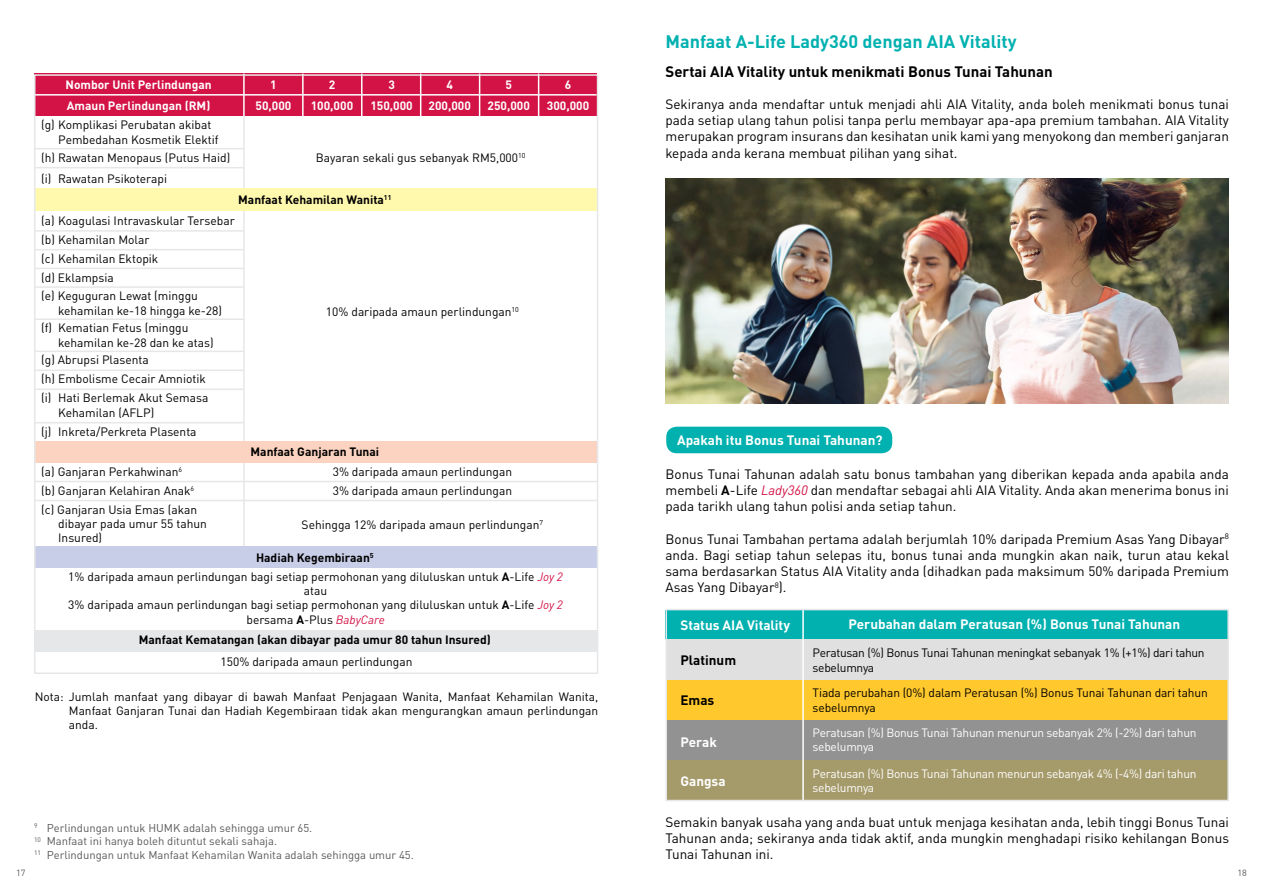
<style>
.page{position:relative;width:1263px;height:893px;background:#fff}
.page>*{position:absolute;margin:0;border:0;box-sizing:border-box;transform-origin:0 0}
.t1{font:700 18px "DINOT";color:#00b1b0}
.t2{font:700 15px "DINOT";color:#000}
.t3{font:13.5px/16.2px "DINOT";color:#000;text-align:justify}
.t4{font:700 13.5px "DINOT";color:#fff}
.t5{font:700 13.5px "DINOT";color:#000}
.t6{font:12px/14.4px "DINOT";color:#000}
.t7{font:12px/14.4px "DINOT";letter-spacing:-.025em;color:#fff}
.t8{font:700 12px "DINOT";color:#000}
.t9{font:700 12px/20.7px "DINOT";color:#fff;text-align:center}
.t10{font:12px/14.4px "DINOT";letter-spacing:-.025em;color:#000}
.t11{font:11.25px/13.5px "DINOT";color:#58595b}
.t12{font:9px "DINOT";color:#58595b}
.s1{font-weight:700}
.s2{font-style:italic;color:#d31245}
</style>
<div class="page">
<div style="left:666px;top:427px;width:226px;height:26px;background:#00b1b0;border-radius:11px"></div>
<div style="left:34px;top:74px;width:563px;height:42px;background:#d31245"></div>
<hr style="left:302px;top:74px;width:2px;height:42px;background:#fff">
<hr style="left:361px;top:74px;width:1px;height:42px;background:#fff">
<hr style="left:420px;top:74px;width:1px;height:42px;background:#fff">
<hr style="left:479px;top:74px;width:1px;height:42px;background:#fff">
<hr style="left:538px;top:74px;width:1px;height:42px;background:#fff">
<hr style="left:34px;top:94px;width:563px;height:2px;background:#fff">
<hr style="left:243px;top:74px;width:2px;height:42px;background:#fff">
<hr style="left:243px;top:116px;width:2px;height:452px;background:#e6e7e8">
<hr style="left:34px;top:481px;width:563px;height:1px;background:#e6e7e8">
<hr style="left:34px;top:500px;width:563px;height:1px;background:#e6e7e8">
<hr style="left:34px;top:230px;width:210px;height:2px;background:#e6e7e8">
<hr style="left:34px;top:249px;width:210px;height:1px;background:#e6e7e8">
<hr style="left:34px;top:268px;width:210px;height:1px;background:#e6e7e8">
<hr style="left:34px;top:286px;width:210px;height:2px;background:#e6e7e8">
<hr style="left:34px;top:318px;width:210px;height:2px;background:#e6e7e8">
<hr style="left:34px;top:351px;width:210px;height:1px;background:#e6e7e8">
<hr style="left:34px;top:370px;width:210px;height:1px;background:#e6e7e8">
<hr style="left:34px;top:389px;width:210px;height:1px;background:#e6e7e8">
<hr style="left:34px;top:422px;width:210px;height:1px;background:#e6e7e8">
<div style="left:34px;top:441px;width:563px;height:21px;background:#fcd3c1"></div>
<div style="left:34px;top:547px;width:563px;height:21px;background:#c9cee8"></div>
<div style="left:34px;top:630px;width:563px;height:21px;background:#e6e7e8"></div>
<hr style="left:34px;top:148px;width:210px;height:1px;background:#e6e7e8">
<hr style="left:34px;top:167px;width:210px;height:1px;background:#e6e7e8">
<div style="left:34px;top:189px;width:563px;height:22px;background:#fff9ae"></div>
<div style="left:666px;top:720px;width:563px;height:40px;background:#929292"></div>
<div style="left:665px;top:610px;width:564px;height:29px;background:#00b1b0"></div>
<div style="left:666px;top:679px;width:563px;height:41px;background:#ffc82c"></div>
<div style="left:666px;top:639px;width:563px;height:40px;background:#e0e0e0"></div>
<div style="left:666px;top:760px;width:563px;height:40px;background:#a59a6a"></div>
<hr style="left:802px;top:609px;width:2px;height:192px;background:#fff">
<div style="left:665px;top:609px;width:564px;height:192px;border:2px solid #e6e7e8"></div>
<img style="left:665px;top:179px;width:564px;height:225px">
<div style="left:34px;top:74px;width:564px;height:600px;border:2px solid #e6e7e8"></div>
<p class="t9" style="left:66px;top:74px;width:148px">Nombor Unit Perlindungan</p>
<p class="t9" style="left:255px;top:74px;width:37px">1<br>50,000</p>
<p class="t9" style="left:311px;top:74px;width:44px">2<br>100,000</p>
<p class="t9" style="left:370px;top:74px;width:44px">3<br>150,000</p>
<p class="t9" style="left:429px;top:74px;width:44px">4<br>200,000</p>
<p class="t9" style="left:487px;top:74px;width:44px">5<br>250,000</p>
<p class="t9" style="left:565px;top:74px;width:8px">6</p>
<p class="t9" style="left:67px;top:94px;width:145px">Amaun Perlindungan (RM)</p>
<p class="t9" style="left:547px;top:94px;width:44px">300,000</p>
<p class="t6" style="left:58px;top:118px;width:162px;text-indent:-17px">(g) Komplikasi Perubatan akibat<br>Pembedahan Kosmetik Elektif</p>
<p class="t6" style="left:41px;top:148px;width:190px;line-height:20.4px">(h) Rawatan Menopaus (Putus Haid) (i) Rawatan Psikoterapi</p>
<p class="t6" style="left:316px;top:151px;width:211px">Bayaran sekali gus sebanyak RM5,000<sup>10</sup></p>
<p class="t8" style="left:238px;top:192px;width:155px">Manfaat Kehamilan Wanita<sup>11</sup></p>
<p class="t6" style="left:41px;top:211px;width:195px;line-height:18.8px">(a) Koagulasi Intravaskular Tersebar (b) Kehamilan Molar<br>(c) Kehamilan Ektopik<br>(d) Eklampsia<br>(e) Keguguran Lewat (minggu</p>
<p class="t6" style="left:41px;top:301px;width:182px;line-height:17.7px;text-indent:17px">kehamilan ke-18 hingga ke-28) (f) Kematian Fetus (minggu</p>
<p class="t6" style="left:41px;top:333px;width:174px;line-height:17.7px;text-indent:17px">kehamilan ke-28 dan ke atas) (g) Abrupsi Plasenta</p>
<p class="t6" style="left:41px;top:369px;width:169px;line-height:19px">(h) Embolisme Cecair Amniotik (i) Hati Berlemak Akut Semasa</p>
<p class="t6" style="left:41px;top:403px;width:157px;line-height:19px;text-indent:17px">Kehamilan (AFLP)<br>(j) Inkreta/Perkreta Plasenta</p>
<p class="t6" style="left:41px;top:464px;width:143px">(a) Ganjaran Perkahwinan<sup>6</sup></p>
<p class="t6" style="left:41px;top:481px;width:157px;line-height:19px">(b) Ganjaran Kelahiran Anak<sup>6 </sup>(c) Ganjaran Usia Emas (akan</p>
<p class="t6" style="left:58px;top:516px;width:150px">dibayar pada umur 55 tahun<br>Insured)</p>
<p class="t6" style="left:326px;top:304px;width:194px">10% daripada amaun perlindungan<sup>10</sup></p>
<p class="t8" style="left:251px;top:444px;width:130px">Manfaat Ganjaran Tunai</p>
<p class="t6" style="left:333px;top:461px;width:181px;line-height:19.8px">3% daripada amaun perlindungan<br>3% daripada amaun perlindungan</p>
<p class="t6" style="left:302px;top:517px;width:243px">Sehingga 12% daripada amaun perlindungan<sup>7</sup></p>
<p class="t8" style="left:256px;top:550px;width:119px">Hadiah Kegembiraan<sup>5</sup></p>
<p class="t6" style="left:68px;top:569px;width:496px;text-align:center">1% daripada amaun perlindungan bagi setiap permohonan yang diluluskan untuk <span class="s1">A</span>-Life <span class="s2">Joy 2 </span>atau<br>3% daripada amaun perlindungan bagi setiap permohonan yang diluluskan untuk <span class="s1">A</span>-Life <span class="s2">Joy 2 </span>bersama <span class="s1">A</span>-Plus <span class="s2">BabyCare</span></p>
<p class="t8" style="left:139px;top:632px;width:354px">Manfaat Kematangan (akan dibayar pada umur 80 tahun Insured)</p>
<p class="t6" style="left:221px;top:655px;width:193px">150% daripada amaun perlindungan</p>
<p class="t6" style="left:69px;top:689px;width:531px;text-align:justify;text-indent:-34px">Nota: Jumlah manfaat yang dibayar di bawah Manfaat Penjagaan Wanita, Manfaat Kehamilan Wanita, Manfaat Ganjaran Tunai dan Hadiah Kegembiraan tidak akan mengurangkan amaun perlindungan anda.</p>
<p class="t12" style="left:16px;top:867px;width:11px">17</p>
<p class="t11" style="left:34px;top:821px;width:381px"><sup>9</sup> Perlindungan untuk HUMK adalah sehingga umur 65.<br><sup>10</sup> Manfaat ini hanya boleh dituntut sekali sahaja.<br><sup>11</sup> Perlindungan untuk Manfaat Kehamilan Wanita adalah sehingga umur 45.</p>
<h1 class="t1" style="left:665px;top:29px;width:353px">Manfaat A-Life Lady360 dengan AIA Vitality</h1>
<p class="t2" style="left:665px;top:61px;width:389px">Sertai AIA Vitality untuk menikmati Bonus Tunai Tahunan</p>
<p class="t3" style="left:665px;top:96px;width:565px">Sekiranya anda mendaftar untuk menjadi ahli AIA Vitality, anda boleh menikmati bonus tunai pada setiap ulang tahun polisi tanpa perlu membayar apa-apa premium tambahan. AIA Vitality merupakan program insurans dan kesihatan unik kami yang menyokong dan memberi ganjaran kepada anda kerana membuat pilihan yang sihat.</p>
<p class="t4" style="left:677px;top:431px;width:207px">Apakah itu Bonus Tunai Tahunan?</p>
<p class="t3" style="left:665px;top:465px;width:565px">Bonus Tunai Tahunan adalah satu bonus tambahan yang diberikan kepada anda apabila anda membeli <span class="s1">A</span>-Life <span class="s2">Lady360</span> dan mendaftar sebagai ahli AIA Vitality. Anda akan menerima bonus ini pada tarikh ulang tahun polisi anda setiap tahun.</p>
<p class="t3" style="left:665px;top:530px;width:565px">Bonus Tunai Tambahan pertama adalah berjumlah 10% daripada Premium Asas Yang Dibayar<sup>8 </sup>anda. Bagi setiap tahun selepas itu, bonus tunai anda mungkin akan naik, turun atau kekal sama berdasarkan Status AIA Vitality anda (dihadkan pada maksimum 50% daripada Premium Asas Yang Dibayar<sup>8</sup>).</p>
<p class="t4" style="left:680px;top:616px;width:111px">Status AIA Vitality</p>
<p class="t4" style="left:848px;top:615px;width:333px">Perubahan dalam Peratusan (%) Bonus Tunai Tahunan</p>
<p class="t5" style="left:680px;top:651px;width:57px">Platinum</p>
<p class="t5" style="left:680px;top:691px;width:35px">Emas</p>
<p class="t4" style="left:680px;top:733px;width:38px">Perak</p>
<p class="t10" style="left:813px;top:645px;width:393px">Peratusan (%) Bonus Tunai Tahunan meningkat sebanyak 1% (+1%) dari tahun sebelumnya</p>
<p class="t6" style="left:813px;top:685px;width:397px">Tiada perubahan (0%) dalam Peratusan (%) Bonus Tunai Tahunan dari tahun sebelumnya</p>
<p class="t7" style="left:813px;top:725px;width:385px">Peratusan (%) Bonus Tunai Tahunan menurun sebanyak 2% (-2%) dari tahun sebelumnya</p>
<p class="t4" style="left:680px;top:772px;width:47px">Gangsa</p>
<p class="t7" style="left:813px;top:766px;width:385px">Peratusan (%) Bonus Tunai Tahunan menurun sebanyak 4% (-4%) dari tahun sebelumnya</p>
<p class="t3" style="left:665px;top:813px;width:565px">Semakin banyak usaha yang anda buat untuk menjaga kesihatan anda, lebih tinggi Bonus Tunai Tahunan anda; sekiranya anda tidak aktif, anda mungkin menghadapi risiko kehilangan Bonus Tunai Tahunan ini.</p>
<p class="t12" style="left:1237px;top:867px;width:11px">18</p>
</div>
